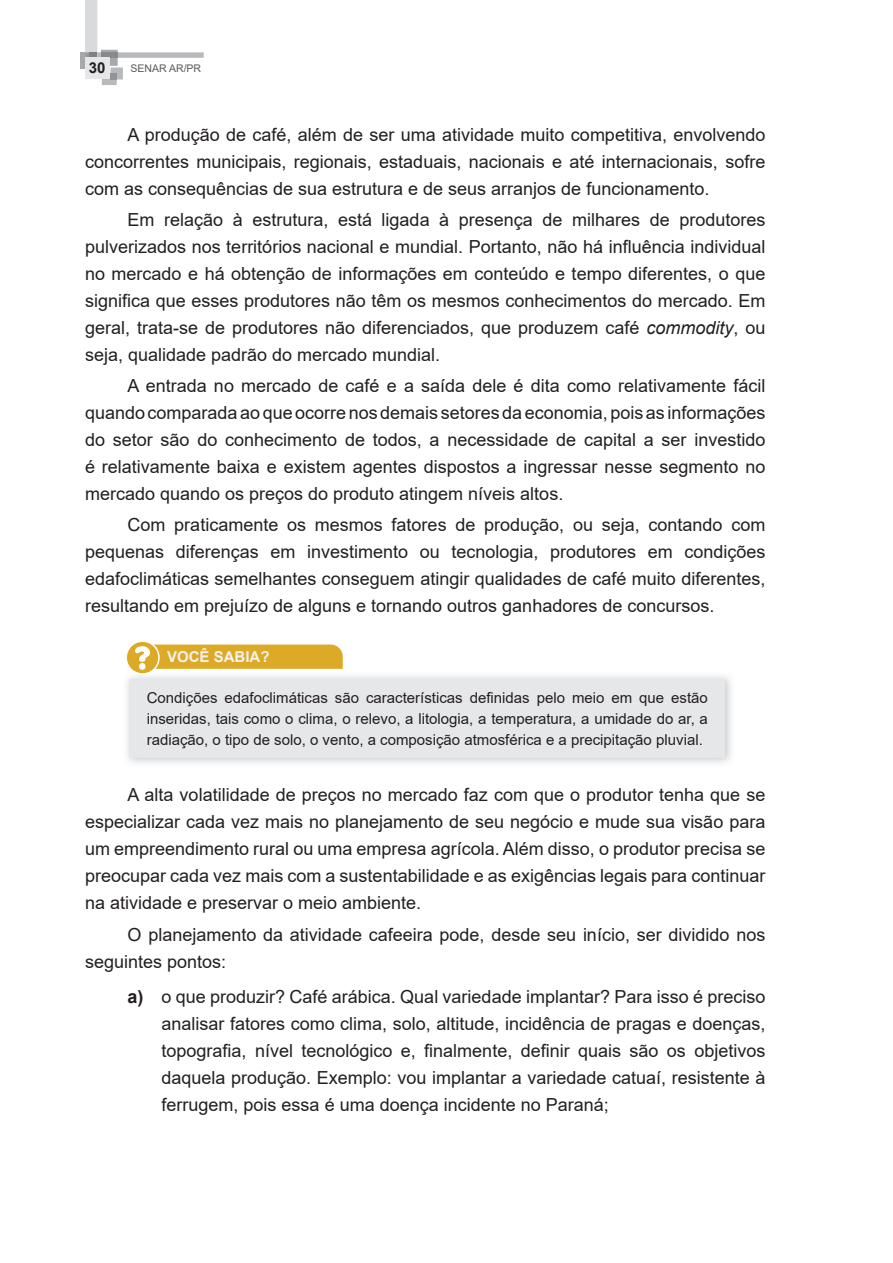
<style>
.page{position:relative;width:893px;height:1263px;background:#fff}
.page>*{position:absolute;margin:0;border:0;box-sizing:border-box;transform-origin:0 0}
.t1{font:18px/27px "Arial";color:#231f20;text-align:justify}
.t2{font:15px/21px "Arial";color:#231f20;text-align:justify}
.t3{font:700 15px "Arial";color:#f3f3f1}
.t4{font:700 15px "Arial";color:#231f20}
.t5{font:10.5px "Arial";color:#57585a}
.s1{font-style:italic}
.s2{font-weight:700}
</style>
<div class="page">
<div style="left:80px;top:52px;width:5px;height:16px;background:#a7a8ac"></div>
<svg style="left:85px;top:0;width:119px;height:85px"></svg>
<div style="left:90px;top:52px;width:7px;height:6px;background:#7e8083"></div>
<div style="left:85px;top:58px;width:24px;height:21px;background:#e6e7e9"></div>
<svg style="left:127px;top:642px;width:216px;height:33px"></svg>
<img style="left:133px;top:672px;width:19px;height:3px">
<div style="left:130px;top:679px;width:595px;height:78px;background:#e6e7e9"></div>
<p class="t4" style="left:89px;top:57px;width:18px">30</p>
<p class="t5" style="left:131px;top:61px;width:72px">SENAR AR/PR</p>
<p class="t1" style="left:85px;top:121px;width:682px;text-indent:43px">A produção de café, além de ser uma atividade muito competitiva, envolvendo concorrentes municipais, regionais, estaduais, nacionais e até internacionais, sofre com as consequências de sua estrutura e de seus arranjos de funcionamento.</p>
<p class="t1" style="left:85px;top:206px;width:682px;text-indent:43px">Em relação à estrutura, está ligada à presença de milhares de produtores pulverizados nos territórios nacional e mundial. Portanto, não há influência individual no mercado e há obtenção de informações em conteúdo e tempo diferentes, o que significa que esses produtores não têm os mesmos conhecimentos do mercado. Em geral, trata-se de produtores não diferenciados, que produzem café <span class="s1">commodity</span>, ou seja, qualidade padrão do mercado mundial.</p>
<p class="t1" style="left:85px;top:372px;width:682px;text-indent:43px">A entrada no mercado de café e a saída dele é dita como relativamente fácil quando comparada ao que ocorre nos demais setores da economia, pois as informações do setor são do conhecimento de todos, a necessidade de capital a ser investido é relativamente baixa e existem agentes dispostos a ingressar nesse segmento no mercado quando os preços do produto atingem níveis altos.</p>
<p class="t1" style="left:85px;top:511px;width:682px;text-indent:43px">Com praticamente os mesmos fatores de produção, ou seja, contando com pequenas diferenças em investimento ou tecnologia, produtores em condições edafoclimáticas semelhantes conseguem atingir qualidades de café muito diferentes, resultando em prejuízo de alguns e tornando outros ganhadores de concursos.</p>
<p class="t3" style="left:167px;top:646px;width:104px">VOCÊ SABIA?</p>
<p class="t2" style="left:147px;top:687px;width:563px">Condições edafoclimáticas são características definidas pelo meio em que estão inseridas, tais como o clima, o relevo, a litologia, a temperatura, a umidade do ar, a radiação, o tipo de solo, o vento, a composição atmosférica e a precipitação pluvial.</p>
<p class="t1" style="left:85px;top:781px;width:682px;text-indent:43px">A alta volatilidade de preços no mercado faz com que o produtor tenha que se especializar cada vez mais no planejamento de seu negócio e mude sua visão para um empreendimento rural ou uma empresa agrícola. Além disso, o produtor precisa se preocupar cada vez mais com a sustentabilidade e as exigências legais para continuar na atividade e preservar o meio ambiente.</p>
<p class="t1" style="left:85px;top:921px;width:682px;text-indent:43px">O planejamento da atividade cafeeira pode, desde seu início, ser dividido nos seguintes pontos:</p>
<p class="t1" style="left:162px;top:983px;width:605px;text-indent:-34px"><span class="s2">a)</span> o que produzir? Café arábica. Qual variedade implantar? Para isso é preciso analisar fatores como clima, solo, altitude, incidência de pragas e doenças, topografia, nível tecnológico e, finalmente, definir quais são os objetivos daquela produção. Exemplo: vou implantar a variedade catuaí, resistente à ferrugem, pois essa é uma doença incidente no Paraná;</p>
</div>
